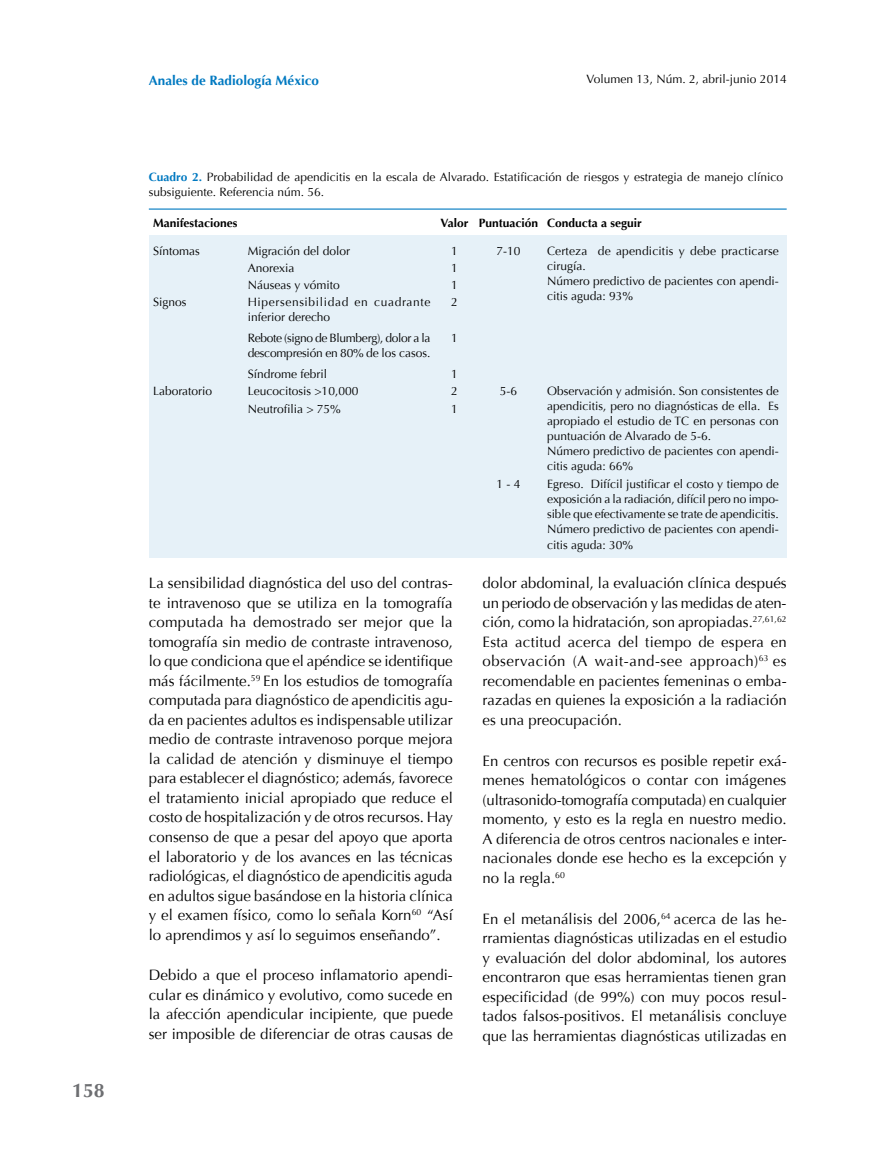
<style>
.page{position:relative;width:893px;height:1149px;background:#fff}
.page>*{position:absolute;margin:0;border:0;box-sizing:border-box;transform-origin:0 0}
.t1{font:700 19.5px "Optima";color:#6d6e71}
.t2{font:15px/19.5px "Optima";color:#000;text-align:justify}
.t3{font:700 13.5px "Optima";color:#0079c1}
.t4{font:12px/15px "Optima";color:#000}
.t5{font:12px/15px "Optima";letter-spacing:-.025em;color:#000}
.t6{font:700 12px "Optima";color:#000}
.t7{font:12px/15px "Optima";letter-spacing:.05em;color:#000}
.s1{font-weight:700;color:#0079c1}
</style>
<div class="page">
<div style="left:149px;top:235px;width:638px;height:322px;background:#e6f1f8"></div>
<hr style="left:149px;top:208px;width:638px;height:1px;background:#0079c1">
<h1 class="t1" style="left:72px;top:1079px;width:34px">158</h1>
<p class="t3" style="left:149px;top:72px;width:172px">Anales de Radiología México</p>
<p class="t4" style="left:587px;top:72px;width:202px">Volumen 13, Núm. 2, abril-junio 2014</p>
<p class="t4" style="left:149px;top:170px;width:636px"><span class="s1">Cuadro 2.</span> Probabilidad de apendicitis en la escala de Alvarado. Estatificación de riesgos y estrategia de manejo clínico subsiguiente. Referencia núm. 56.</p>
<p class="t6" style="left:153px;top:216px;width:86px">Manifestaciones</p>
<p class="t6" style="left:440px;top:216px;width:203px">Valor Puntuación Conducta a seguir</p>
<p class="t4" style="left:153px;top:243px;width:48px">Síntomas</p>
<p class="t4" style="left:248px;top:243px;width:104px">Migración del dolor</p>
<p class="t4" style="left:451px;top:243px;width:8px">1</p>
<p class="t4" style="left:496px;top:243px;width:26px">7-10</p>
<p class="t4" style="left:547px;top:243px;width:233px">Certeza de apendicitis y debe practicarse cirugía.<br>Número predictivo de pacientes con apendi&shy;citis aguda: 93%</p>
<p class="t4" style="left:248px;top:260px;width:48px">Anorexia</p>
<p class="t4" style="left:451px;top:260px;width:8px">1</p>
<p class="t4" style="left:248px;top:277px;width:94px">Náuseas y vómito</p>
<p class="t4" style="left:451px;top:277px;width:8px">1</p>
<p class="t4" style="left:153px;top:294px;width:35px">Signos</p>
<p class="t7" style="left:248px;top:294px;width:184px">Hipersensibilidad en cuadrante inferior derecho</p>
<p class="t4" style="left:451px;top:294px;width:8px">2</p>
<p class="t5" style="left:248px;top:330px;width:184px">Rebote (signo de Blumberg), dolor a la descompresión en 80% de los casos.</p>
<p class="t4" style="left:451px;top:330px;width:8px">1</p>
<p class="t4" style="left:248px;top:366px;width:81px">Síndrome febril</p>
<p class="t4" style="left:451px;top:366px;width:8px">1</p>
<p class="t4" style="left:153px;top:383px;width:61px">Laboratorio</p>
<p class="t4" style="left:248px;top:383px;width:112px">Leucocitosis &gt;10,000</p>
<p class="t4" style="left:451px;top:383px;width:8px">2</p>
<p class="t4" style="left:500px;top:383px;width:19px">5-6</p>
<p class="t4" style="left:547px;top:383px;width:233px">Observación y admisión. Son consistentes de apendicitis, pero no diagnósticas de ella. Es apropiado el estudio de TC en personas con puntuación de Alvarado de 5-6.<br>Número predictivo de pacientes con apendi&shy;citis aguda: 66%</p>
<p class="t4" style="left:248px;top:401px;width:95px">Neutrofilia &gt; 75%</p>
<p class="t4" style="left:451px;top:401px;width:8px">1</p>
<p class="t2" style="left:149px;top:573px;width:306px">La sensibilidad diagnóstica del uso del contras&shy;te intravenoso que se utiliza en la tomografía computada ha demostrado ser mejor que la tomografía sin medio de contraste intravenoso, lo que condiciona que el apéndice se identifique más fácilmente.<sup>59</sup> En los estudios de tomografía computada para diagnóstico de apendicitis agu&shy;da en pacientes adultos es indispensable utilizar medio de contraste intravenoso porque mejora la calidad de atención y disminuye el tiempo para establecer el diagnóstico; además, favorece el tratamiento inicial apropiado que reduce el costo de hospitalización y de otros recursos. Hay consenso de que a pesar del apoyo que aporta el laboratorio y de los avances en las técnicas radiológicas, el diagnóstico de apendicitis aguda en adultos sigue basándose en la historia clínica y el examen físico, como lo señala Korn<sup>60</sup> “Así lo aprendimos y así lo seguimos enseñando”.</p>
<p class="t2" style="left:149px;top:965px;width:306px">Debido a que el proceso inflamatorio apendi&shy;cular es dinámico y evolutivo, como sucede en la afección apendicular incipiente, que puede ser imposible de diferenciar de otras causas de</p>
<p class="t4" style="left:496px;top:477px;width:26px">1 - 4</p>
<p class="t4" style="left:547px;top:477px;width:233px;text-align:justify">Egreso. Difícil justificar el costo y tiempo de exposición a la radiación, difícil pero no impo&shy;sible que efectivamente se trate de apendicitis.<br>Número predictivo de pacientes con apendi&shy;citis aguda: 30%</p>
<p class="t2" style="left:483px;top:573px;width:306px">dolor abdominal, la evaluación clínica después un periodo de observación y las medidas de aten&shy;ción, como la hidratación, son apropiadas.<sup>27,61,62<br></sup>Esta actitud acerca del tiempo de espera en observación (A wait-and-see approach)<sup>63</sup> es recomendable en pacientes femeninas o emba&shy;razadas en quienes la exposición a la radiación es una preocupación.</p>
<p class="t2" style="left:483px;top:750px;width:306px">En centros con recursos es posible repetir exá&shy;menes hematológicos o contar con imágenes (ultrasonido-tomografía computada) en cualquier momento, y esto es la regla en nuestro medio.<br>A diferencia de otros centros nacionales e inter&shy;nacionales donde ese hecho es la excepción y no la regla.<sup>60</sup></p>
<p class="t2" style="left:483px;top:908px;width:306px">En el metanálisis del 2006,<sup>64</sup> acerca de las he&shy;rramientas diagnósticas utilizadas en el estudio y evaluación del dolor abdominal, los autores encontraron que esas herramientas tienen gran especificidad (de 99%) con muy pocos resul&shy;tados falsos-positivos. El metanálisis concluye que las herramientas diagnósticas utilizadas en</p>
</div>
